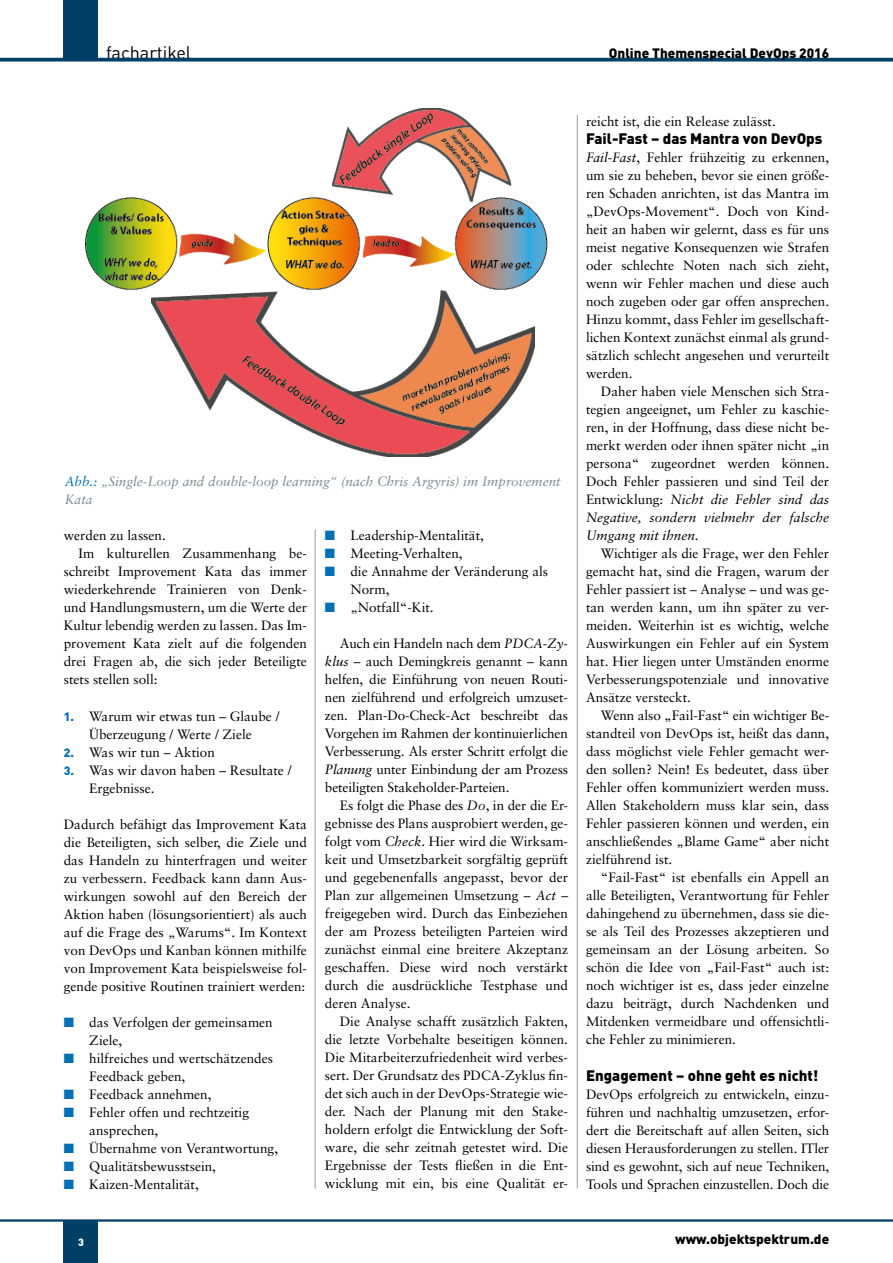
<style>
.page{position:relative;width:893px;height:1263px;background:#fff}
.page>*{position:absolute;margin:0;border:0;box-sizing:border-box;transform-origin:0 0}
.t1{font:18px "DINOT";color:#000}
.t2{font:900 15px "DINOT";color:#000}
.t3{font:13.5px/18px "Sabon LT";color:#000;text-align:justify}
.t4{font:italic 13.5px/18px "Sabon LT";color:#7b8991}
.t5{font:900 13.5px "DINOT";color:#000}
.t6{font:900 10.5px "DINOT";color:#fff}
.s1{color:#006fb4}
.s2{font-family:"DINOT";font-weight:900;font-size:12px;color:#006fb4}
.s3{font-style:italic}
</style>
<div class="page">
<div style="left:64px;top:1220px;width:34px;height:43px;background:#004066"></div>
<div style="left:64px;top:0;width:34px;height:58px;background:#004066"></div>
<svg style="left:0;top:58px;width:893px;height:4px;background:#1e5678"></svg>
<hr style="left:0;top:1219px;width:893px;height:2px;background:#004066">
<hr style="left:577px;top:115px;width:1px;height:1073px;background:#9c9e9f">
<hr style="left:315px;top:529px;width:1px;height:659px;background:#9c9e9f">
<img style="left:85px;top:108px;width:462px;height:348px">
<h1 class="t1" style="left:106px;top:41px;width:87px">fachartikel</h1>
<p class="t5" style="left:609px;top:44px;width:222px">Online Themenspecial DevOps 2016</p>
<p class="t4" style="left:65px;top:473px;width:497px"><span class="s1">Abb.:</span> „Single-Loop and double-loop learning“ (nach Chris Argyris) im Improvement<br>Kata</p>
<p class="t3" style="left:64px;top:526px;width:104px">werden zu lassen.</p>
<p class="t3" style="left:79px;top:544px;width:230px">Im kulturellen Zusammenhang be-</p>
<p class="t3" style="left:64px;top:562px;width:245px">schreibt Improvement Kata das immer</p>
<p class="t3" style="left:64px;top:580px;width:245px">wiederkehrende Trainieren von Denk-</p>
<p class="t3" style="left:64px;top:598px;width:245px">und Handlungsmustern, um die Werte der</p>
<p class="t3" style="left:64px;top:616px;width:245px">Kultur lebendig werden zu lassen. Das Im-</p>
<p class="t3" style="left:64px;top:634px;width:245px">provement Kata zielt auf die folgenden</p>
<p class="t3" style="left:64px;top:652px;width:245px">drei Fragen ab, die sich jeder Beteiligte</p>
<p class="t3" style="left:64px;top:670px;width:95px">stets stellen soll:</p>
<p class="t3" style="left:64px;top:707px;width:217px;text-align:center"><span class="s2">1.</span> Warum wir etwas tun – Glaube /<br>Überzeugung / Werte / Ziele</p>
<p class="t3" style="left:64px;top:743px;width:153px"><span class="s2">2.</span> Was wir tun – Aktion</p>
<p class="t3" style="left:89px;top:761px;width:204px;text-indent:-26px"><span class="s2">3.</span> Was wir davon haben – Resultate /<br>Ergebnisse.</p>
<p class="t3" style="left:64px;top:815px;width:245px">Dadurch befähigt das Improvement Kata die Beteiligten, sich selber, die Ziele und das Handeln zu hinterfragen und weiter zu verbessern. Feedback kann dann Aus&shy;wirkungen sowohl auf den Bereich der Aktion haben (lösungsorientiert) als auch auf die Frage des „Warums“. Im Kontext von DevOps und Kanban können mithilfe von Improvement Kata beispielsweise fol&shy;gende positive Routinen trainiert werden:</p>
<p class="t3" style="left:89px;top:1013px;width:185px;text-indent:-26px"><span class="s1">■</span> das Verfolgen der gemeinsamen<br>Ziele,</p>
<p class="t3" style="left:89px;top:1049px;width:185px;text-indent:-26px"><span class="s1">■</span> hilfreiches und wertschätzendes<br>Feedback geben,</p>
<p class="t3" style="left:64px;top:1085px;width:149px"><span class="s1">■</span> Feedback annehmen,</p>
<p class="t3" style="left:89px;top:1103px;width:161px;text-indent:-26px"><span class="s1">■</span> Fehler offen und rechtzeitig ansprechen,</p>
<p class="t3" style="left:64px;top:1139px;width:216px"><span class="s1">■</span> Übernahme von Verantwortung,</p>
<p class="t3" style="left:64px;top:1157px;width:154px"><span class="s1">■</span> Qualitätsbewusstsein,</p>
<p class="t3" style="left:64px;top:1175px;width:136px"><span class="s1">■</span> Kaizen-Mentalität,</p>
<p class="t3" style="left:325px;top:527px;width:161px"><span class="s1">■</span> Leadership-Mentalität,</p>
<p class="t3" style="left:325px;top:545px;width:139px"><span class="s1">■</span> Meeting-Verhalten,</p>
<p class="t3" style="left:350px;top:563px;width:199px;text-indent:-26px"><span class="s1">■</span> die Annahme der Veränderung als<br>Norm,</p>
<p class="t3" style="left:325px;top:599px;width:110px"><span class="s1">■</span> „Notfall“-Kit.</p>
<p class="t3" style="left:325px;top:635px;width:245px;text-indent:15px">Auch ein Handeln nach dem <span class="s3">PDCA-Zy&shy;klus</span> – auch Demingkreis genannt – kann helfen, die Einführung von neuen Routi&shy;nen zielführend und erfolgreich umzuset&shy;zen. Plan-Do-Check-Act beschreibt das Vorgehen im Rahmen der kontinuierlichen Verbesserung. Als erster Schritt erfolgt die <span class="s3">Planung</span> unter Einbindung der am Prozess beteiligten Stakeholder-Parteien.</p>
<p class="t3" style="left:325px;top:797px;width:245px;text-indent:15px">Es folgt die Phase des <span class="s3">Do</span>, in der die Er&shy;gebnisse des Plans ausprobiert werden, ge&shy;folgt vom <span class="s3">Check</span>. Hier wird die Wirksam&shy;keit und Umsetzbarkeit sorgfältig geprüft und gegebenenfalls angepasst, bevor der Plan zur allgemeinen Umsetzung – <span class="s3">Act</span> – freigegeben wird. Durch das Einbeziehen der am Prozess beteiligten Parteien wird zunächst einmal eine breitere Akzeptanz geschaffen. Diese wird noch verstärkt durch die ausdrückliche Testphase und deren Analyse.</p>
<p class="t3" style="left:325px;top:1012px;width:245px;text-indent:15px">Die Analyse schafft zusätzlich Fakten, die letzte Vorbehalte beseitigen können.<br>Die Mitarbeiterzufriedenheit wird verbes&shy;sert. Der Grundsatz des PDCA-Zyklus fin&shy;det sich auch in der DevOps-Strategie wie&shy;der. Nach der Planung mit den Stake&shy;holdern erfolgt die Entwicklung der Soft&shy;ware, die sehr zeitnah getestet wird. Die Ergebnisse der Tests fließen in die Ent&shy;wicklung mit ein, bis eine Qualität er-</p>
<p class="t3" style="left:586px;top:113px;width:191px">reicht ist, die ein Release zulässt.</p>
<p class="t2" style="left:586px;top:129px;width:238px">Fail-Fast – das Mantra von DevOps</p>
<p class="t3" style="left:586px;top:149px;width:245px"><span class="s3">Fail-Fast</span>, Fehler frühzeitig zu erkennen, um sie zu beheben, bevor sie einen größe&shy;ren Schaden anrichten, ist das Mantra im „DevOps-Movement“. Doch von Kind&shy;heit an haben wir gelernt, dass es für uns meist negative Konsequenzen wie Strafen oder schlechte Noten nach sich zieht, wenn wir Fehler machen und diese auch noch zugeben oder gar offen ansprechen.<br>Hinzu kommt, dass Fehler im gesellschaft&shy;lichen Kontext zunächst einmal als grund&shy;sätzlich schlecht angesehen und verurteilt werden.</p>
<p class="t3" style="left:586px;top:383px;width:245px;text-indent:15px">Daher haben viele Menschen sich Stra&shy;tegien angeeignet, um Fehler zu kaschie&shy;ren, in der Hoffnung, dass diese nicht be&shy;merkt werden oder ihnen später nicht „in persona“ zugeordnet werden können.<br>Doch Fehler passieren und sind Teil der Entwicklung: <span class="s3">Nicht die Fehler sind das Negative, sondern vielmehr der falsche Umgang mit ihnen</span>.</p>
<p class="t3" style="left:586px;top:544px;width:245px;text-indent:15px">Wichtiger als die Frage, wer den Fehler gemacht hat, sind die Fragen, warum der Fehler passiert ist – Analyse – und was ge&shy;tan werden kann, um ihn später zu ver&shy;meiden. Weiterhin ist es wichtig, welche Auswirkungen ein Fehler auf ein System hat. Hier liegen unter Umständen enorme Verbesserungspotenziale und innovative Ansätze versteckt.</p>
<p class="t3" style="left:586px;top:706px;width:245px;text-indent:15px">Wenn also „Fail-Fast“ ein wichtiger Be&shy;standteil von DevOps ist, heißt das dann, dass möglichst viele Fehler gemacht wer&shy;den sollen? Nein! Es bedeutet, dass über Fehler offen kommuniziert werden muss.<br>Allen Stakeholdern muss klar sein, dass Fehler passieren können und werden, ein anschließendes „Blame Game“ aber nicht zielführend ist.</p>
<p class="t3" style="left:586px;top:868px;width:245px;text-indent:15px">“Fail-Fast“ ist ebenfalls ein Appell an alle Beteiligten, Verantwortung für Fehler dahingehend zu übernehmen, dass sie die&shy;se als Teil des Prozesses akzeptieren und gemeinsam an der Lösung arbeiten. So schön die Idee von „Fail-Fast“ auch ist: noch wichtiger ist es, dass jeder einzelne dazu beiträgt, durch Nachdenken und Mitdenken vermeidbare und offensichtli&shy;che Fehler zu minimieren.</p>
<p class="t2" style="left:586px;top:1065px;width:234px">Engagement – ohne geht es nicht!</p>
<p class="t3" style="left:586px;top:1085px;width:245px">DevOps erfolgreich zu entwickeln, einzu&shy;führen und nachhaltig umzusetzen, erfor&shy;dert die Bereitschaft auf allen Seiten, sich diesen Herausforderungen zu stellen. ITler sind es gewohnt, sich auf neue Techniken, Tools und Sprachen einzustellen. Doch die</p>
<p class="t6" style="left:78px;top:1235px;width:7px">3</p>
<p class="t5" style="left:675px;top:1230px;width:156px">www.objektspektrum.de</p>
</div>
